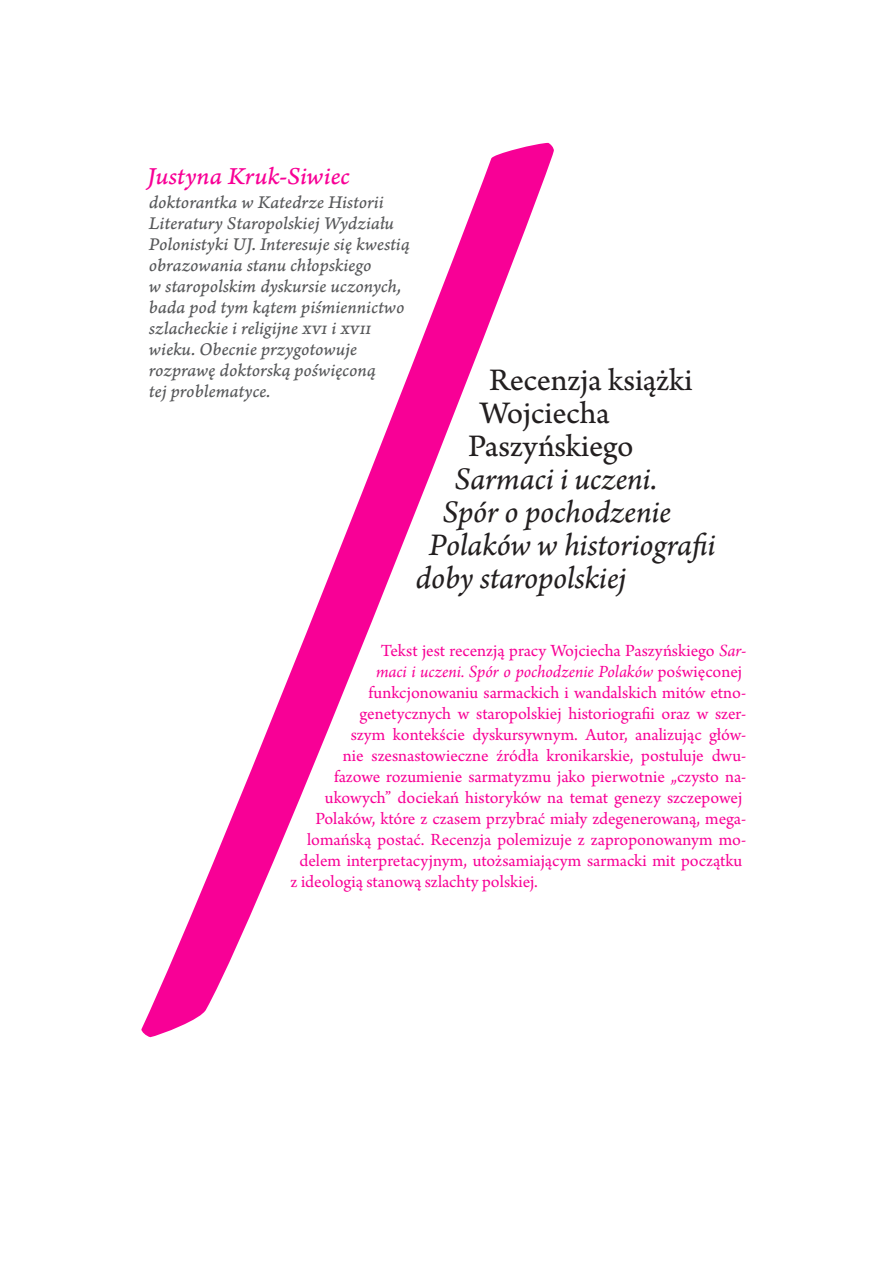
<style>
.page{position:relative;width:893px;height:1263px;background:#fff}
.page>*{position:absolute;margin:0;border:0;box-sizing:border-box;transform-origin:0 0}
.t1{font:33px "Arno Pro Italic Sm Text";letter-spacing:-.01em;color:#231f20}
.t2{font:33px "Arno Pro Sm Text";letter-spacing:-.005em;color:#231f20}
.t3{font:25.5px "Arno Pro Italic Caption";color:#f80096}
.t4{font:18.75px/21px "Arno Pro Italic Caption";letter-spacing:-.005em;color:#57585a}
.t5{font:18px "Arno Pro";letter-spacing:-.005em;color:#f80096}
.t6{font:italic 18px "Arno Pro";letter-spacing:-.005em;color:#f80096}
.s1{font-style:italic}
.s2{font-style:normal}
</style>
<div class="page">
<svg style="left:141px;top:143px;width:413px;height:894px"></svg>
<h2 class="t3" style="left:147px;top:161px;width:204px">Justyna Kruk-Siwiec</h2>
<p class="t4" style="left:149px;top:193px;width:262px">doktorantka w Katedrze Historii<br>Literatury Staropolskiej Wydziału<br>Polonistyki UJ. Interesuje się kwestią obrazowania stanu chłopskiego<br>w staropolskim dyskursie uczonych, bada pod tym kątem piśmiennictwo szlacheckie i religijne xvi i xvii wieku. Obecnie przygotowuje rozprawę doktorską poświęconą<br>tej problematyce.</p>
<h1 class="t2" style="left:489px;top:361px;width:205px">Recenzja książki</h1>
<h1 class="t2" style="left:480px;top:394px;width:131px">Wojciecha</h1>
<h1 class="t2" style="left:468px;top:427px;width:167px">Paszyńskiego</h1>
<h1 class="t1" style="left:454px;top:460px;width:204px">Sarmaci i uczeni.</h1>
<h1 class="t1" style="left:442px;top:493px;width:230px">Spór o pochodzenie</h1>
<h1 class="t1" style="left:429px;top:526px;width:288px">Polaków w historiografii</h1>
<h1 class="t1" style="left:415px;top:559px;width:213px">doby staropolskiej</h1>
<p class="t5" style="left:381px;top:640px;width:367px">Tekst jest recenzją pracy Wojciecha Paszyńskiego <span class="s1">Sar-</span></p>
<p class="t6" style="left:376px;top:661px;width:368px">maci i uczeni. Spór o pochodzenie Polaków <span class="s2">poświęconej</span></p>
<p class="t5" style="left:369px;top:682px;width:379px">funkcjonowaniu sarmackich i wandalskich mitów etno-</p>
<p class="t5" style="left:360px;top:703px;width:388px">genetycznych w staropolskiej historiografii oraz w szer-</p>
<p class="t5" style="left:351px;top:724px;width:396px">szym kontekście dyskursywnym. Autor, analizując głów‑</p>
<p class="t5" style="left:343px;top:745px;width:405px">nie szesnastowieczne źródła kronikarskie, postuluje dwu-</p>
<p class="t5" style="left:334px;top:766px;width:414px">fazowe rozumienie sarmatyzmu jako pierwotnie „czysto na-</p>
<p class="t5" style="left:325px;top:787px;width:419px">ukowych” dociekań historyków na temat genezy szczepowej</p>
<p class="t5" style="left:315px;top:808px;width:432px">Polaków, które z czasem przybrać miały zdegenerowaną, mega-</p>
<p class="t5" style="left:307px;top:829px;width:441px">lomańską postać. Recenzja polemizuje z zaproponowanym mo-</p>
<p class="t5" style="left:299px;top:850px;width:444px">delem interpretacyjnym, utożsamiającym sarmacki mit początku</p>
<p class="t5" style="left:291px;top:871px;width:249px">z ideologią stanową szlachty polskiej.</p>
</div>
